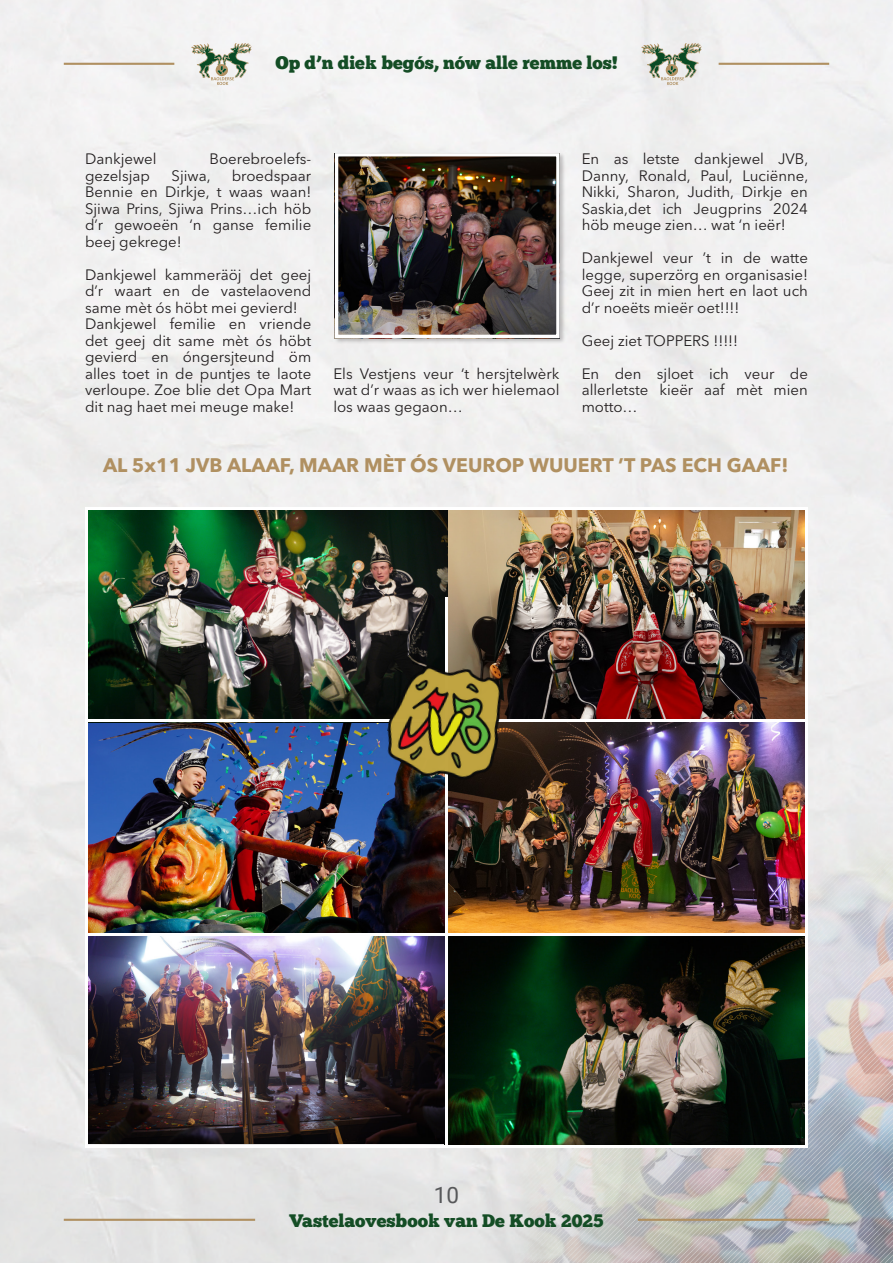
<style>
.page{position:relative;width:893px;height:1263px;background:#fff}
.page>*{position:absolute;margin:0;border:0;box-sizing:border-box;transform-origin:0 0}
.t1{font:22.5px "Roboto";color:#57585a}
.t2{font:700 19.5px "Avenir Next LT Pro";color:#b09061}
.t3{font:18px "Chunk Five Ex";color:#144d25}
.t4{font:15px/16.5px "Avenir Next LT Pro";color:#231f20;text-align:justify}
</style>
<div class="page">
<img style="left:0;top:0;width:893px;height:1263px">
<hr style="left:64px;top:1219px;width:191px;height:2px;background:#b09061">
<hr style="left:638px;top:1219px;width:191px;height:2px;background:#b09061">
<hr style="left:64px;top:63px;width:110px;height:2px;background:#b09061">
<svg style="left:191px;top:43px;width:61px;height:42px"></svg>
<svg style="left:641px;top:43px;width:61px;height:42px;background:#b9bfb1"></svg>
<hr style="left:719px;top:63px;width:110px;height:2px;background:#b09061">
<img style="left:88px;top:510px;width:360px;height:423px">
<img style="left:448px;top:936px;width:357px;height:208px">
<img style="left:448px;top:722px;width:357px;height:211px">
<img style="left:448px;top:510px;width:357px;height:209px">
<img style="left:88px;top:936px;width:357px;height:208px">
<hr style="left:85px;top:510px;width:3px;height:637px;background:#fff">
<hr style="left:805px;top:510px;width:3px;height:637px;background:#fff">
<hr style="left:85px;top:1144px;width:723px;height:3px;background:#fff">
<hr style="left:445px;top:597px;width:3px;height:550px;background:#fff">
<hr style="left:85px;top:507px;width:723px;height:3px;background:#fff">
<hr style="left:85px;top:719px;width:723px;height:3px;background:#fff">
<hr style="left:85px;top:933px;width:723px;height:3px;background:#fff">
<div style="left:334px;top:152px;width:231px;height:192px;background:#231f20;opacity:.25"></div>
<img style="left:339px;top:157px;width:217px;height:177px">
<div style="left:335px;top:153px;width:225px;height:185px;border:3px solid #fff"></div>
<img style="left:381px;top:658px;width:128px;height:129px">
<p class="t3" style="left:275px;top:49px;width:344px">Op d’n diek begós, nów alle remme los!</p>
<p class="t4" style="left:85px;top:151px;width:73px">Dankjewel</p>
<p class="t4" style="left:210px;top:151px;width:103px">Boerebroelefs-</p>
<p class="t4" style="left:85px;top:167px;width:67px">gezelsjap</p>
<p class="t4" style="left:172px;top:167px;width:41px">Sjiwa,</p>
<p class="t4" style="left:85px;top:167px;width:228px;text-indent:147px">broedspaar Bennie en Dirkje, t waas waan!<br>Sjiwa Prins, Sjiwa Prins…ich höb d’r gewoeën ‘n ganse femilie beej gekrege!</p>
<p class="t4" style="left:85px;top:266px;width:228px">Dankjewel kammeräöj det geej d’r waart en de vastelaovend same mèt ós höbt mei gevierd!</p>
<p class="t4" style="left:85px;top:316px;width:228px">Dankjewel femilie en vriende det geej dit same mèt ós höbt gevierd en óngersjteund öm alles toet in de puntjes te laote verloupe. Zoe blie det Opa Mart dit nag haet mei meuge make!</p>
<p class="t4" style="left:333px;top:365px;width:228px">Els Vestjens veur ‘t hersjtelwèrk wat d’r waas as ich wer hielemaol los waas gegaon…</p>
<p class="t4" style="left:582px;top:151px;width:228px">En as letste dankjewel JVB, Danny, Ronald, Paul, Luciënne, Nikki, Sharon, Judith, Dirkje en Saskia,det ich Jeugprins 2024 höb meuge zien… wat ‘n ieër!</p>
<p class="t4" style="left:582px;top:250px;width:228px">Dankjewel veur ’t in de watte legge, superzörg en organisasie!<br>Geej zit in mien hert en laot uch d’r noeëts mieër oet!!!!</p>
<p class="t4" style="left:582px;top:332px;width:158px">Geej ziet TOPPERS !!!!!</p>
<p class="t4" style="left:582px;top:365px;width:228px">En den sjloet ich veur de allerletste kieër aaf mèt mien motto…</p>
<p class="t2" style="left:103px;top:453px;width:687px">AL 5x11 JVB ALAAF, MAAR MÈT ÓS VEUROP WUUERT ’T PAS ECH GAAF!</p>
<p class="t1" style="left:434px;top:1179px;width:27px">10</p>
<p class="t3" style="left:289px;top:1207px;width:316px">Vastelaovesbook van De Kook 2025</p>
</div>
